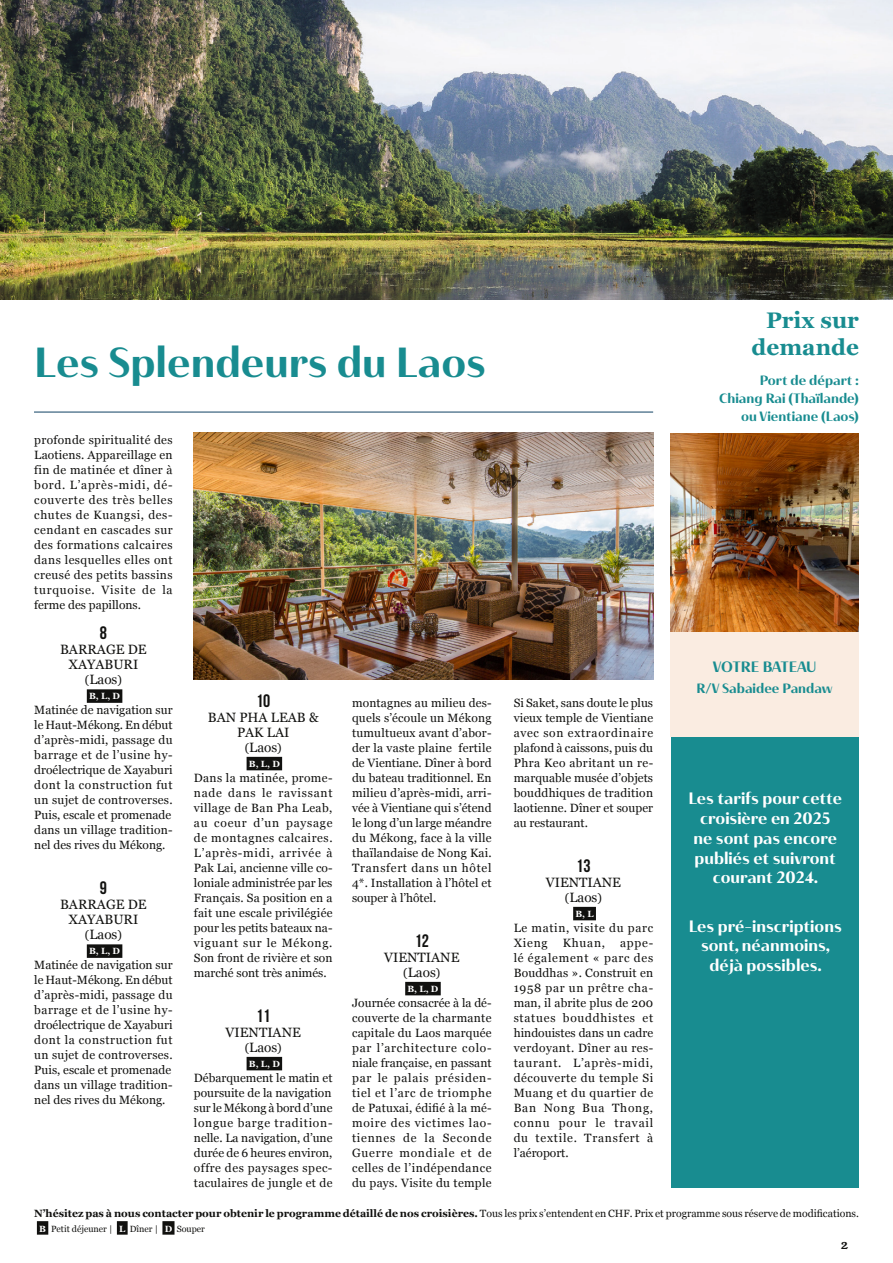
<style>
.page{position:relative;width:893px;height:1263px;background:#fff}
.page>*{position:absolute;margin:0;border:0;box-sizing:border-box;transform-origin:0 0}
.t1{font:42px "Haboro Contrast Nor Bol";color:#188c90}
.t2{font:700 22.5px/27px "Georgia";color:#188c90;text-align:right}
.t3{font:18px "Bebas Neue";color:#11110f}
.t4{font:16.5px/19.8px "Haboro Contrast Nor Bol";color:#fff;text-align:center}
.t5{font:15px "Haboro Contrast Nor Bol";letter-spacing:-.015em;color:#188c90}
.t6{font:13.5px/15px "Georgia";color:#11110f;text-align:center}
.t7{font:13.5px/18px "Haboro Contrast Nor Bol";color:#188c90;text-align:right}
.t8{font:13.05px "Young Serif";color:#11110f}
.t9{font:12px/15px "Georgia";letter-spacing:.015em;color:#11110f;text-align:justify}
.t10{font:12px/15px "Georgia";letter-spacing:.055em;color:#11110f}
.t11{font:700 10.5px "Georgia";color:#11110f}
.t12{font:9px "Georgia";color:#11110f}
.t13{font:700 9px "Georgia";color:#fff}
.s1{font-size:12px}
.s2{font-weight:400}
.s3{font-weight:700;color:#fff}
</style>
<div class="page">
<hr style="left:34px;top:412px;width:619px;height:1px;background:#0f4163">
<div style="left:37px;top:1221px;width:11px;height:14px;background:#11110f"></div>
<div style="left:117px;top:1221px;width:11px;height:14px;background:#11110f"></div>
<div style="left:162px;top:1221px;width:13px;height:14px;background:#11110f"></div>
<img style="left:670px;top:433px;width:189px;height:199px">
<div style="left:671px;top:736px;width:188px;height:451px;background:#188c90"></div>
<div style="left:87px;top:689px;width:35px;height:14px;background:#11110f"></div>
<div style="left:87px;top:944px;width:35px;height:14px;background:#11110f"></div>
<div style="left:247px;top:757px;width:35px;height:13px;background:#11110f"></div>
<div style="left:247px;top:1057px;width:35px;height:13px;background:#11110f"></div>
<div style="left:405px;top:982px;width:36px;height:13px;background:#11110f"></div>
<div style="left:573px;top:907px;width:23px;height:13px;background:#11110f"></div>
<img style="left:0;top:0;width:893px;height:299px">
<img style="left:194px;top:432px;width:459px;height:248px">
<div style="left:670px;top:632px;width:189px;height:104px;background:#faece1"></div>
<h1 class="t1" style="left:34px;top:336px;width:453px">Les Splendeurs du Laos</h1>
<p class="t9" style="left:34px;top:432px;width:140px">profonde spiritualité des Laotiens. Appareillage en fin de matinée et dîner à bord. L’après-midi, dé&shy;couverte des très belles chutes de Kuangsi, des&shy;cendant en cascades sur des formations calcaires dans lesquelles elles ont creusé des petits bassins turquoise. Visite de la ferme des papillons.</p>
<h3 class="t3" style="left:100px;top:623px;width:9px">8</h3>
<p class="t6" style="left:60px;top:641px;width:88px">BARRAGE DE<br>XAYABURI <span class="s1">(</span>Laos<span class="s1">)</span></p>
<p class="t13" style="left:89px;top:689px;width:32px">B, L, D</p>
<p class="t9" style="left:34px;top:702px;width:140px;text-align:left">Matinée de navigation sur le Haut-Mékong. En début d’après-midi, passage du barrage et de l’usine hy&shy;droélectrique de Xayaburi dont la construction fut un sujet de controverses.<br>Puis, escale et promenade dans un village tradition&shy;nel des rives du Mékong.</p>
<h3 class="t3" style="left:100px;top:878px;width:9px">9</h3>
<p class="t6" style="left:60px;top:896px;width:88px">BARRAGE DE<br>XAYABURI <span class="s1">(</span>Laos<span class="s1">)</span></p>
<p class="t13" style="left:89px;top:944px;width:32px">B, L, D</p>
<p class="t9" style="left:34px;top:957px;width:140px;text-align:left">Matinée de navigation sur le Haut-Mékong. En début d’après-midi, passage du barrage et de l’usine hy&shy;droélectrique de Xayaburi dont la construction fut un sujet de controverses.<br>Puis, escale et promenade dans un village tradition&shy;nel des rives du Mékong.</p>
<h3 class="t3" style="left:256px;top:690px;width:16px">10</h3>
<p class="t6" style="left:208px;top:709px;width:112px">BAN PHA LEAB &amp;<br>PAK LAI<br><span class="s1">(</span>Laos<span class="s1">)</span></p>
<p class="t13" style="left:249px;top:757px;width:32px">B, L, D</p>
<p class="t9" style="left:194px;top:769px;width:140px">Dans la matinée, prome&shy;nade dans le ravissant village de Ban Pha Leab, au coeur d’un paysage de montagnes calcaires.<br>L’après-midi, arrivée à Pak Lai, ancienne ville co&shy;loniale administrée par les Français. Sa position en a fait une escale privilégiée pour les petits bateaux na&shy;viguant sur le Mékong.<br>Son front de rivière et son marché sont très animés.</p>
<h3 class="t3" style="left:256px;top:1005px;width:16px">11</h3>
<p class="t6" style="left:226px;top:1024px;width:77px">VIENTIANE <span class="s1">(</span>Laos<span class="s1">)</span></p>
<p class="t13" style="left:249px;top:1057px;width:32px">B, L, D</p>
<p class="t9" style="left:194px;top:1069px;width:140px">Débarquement le matin et poursuite de la navigation sur le Mékong à bord d’une longue barge tradition&shy;nelle. La navigation, d’une durée de 6 heures environ, offre des paysages spec&shy;taculaires de jungle et de</p>
<p class="t9" style="left:352px;top:694px;width:141px">montagnes au milieu des&shy;quels s’écoule un Mékong tumultueux avant d’abor&shy;der la vaste plaine fertile de Vientiane. Dîner à bord du bateau traditionnel. En milieu d’après-midi, arri&shy;vée à Vientiane qui s’étend le long d’un large méandre du Mékong, face à la ville thaïlandaise de Nong Kai.<br>Transfert dans un hôtel 4*. Installation à l’hôtel et souper à l’hôtel.</p>
<h3 class="t3" style="left:415px;top:930px;width:16px">12</h3>
<p class="t6" style="left:384px;top:949px;width:77px">VIENTIANE <span class="s1">(</span>Laos<span class="s1">)</span></p>
<p class="t13" style="left:407px;top:982px;width:32px">B, L, D</p>
<p class="t9" style="left:352px;top:994px;width:141px">Journée consacrée à la dé&shy;couverte de la charmante capitale du Laos marquée par l’architecture colo&shy;niale française, en passant par le palais présiden&shy;tiel et l’arc de triomphe de Patuxai, édifié à la mé&shy;moire des victimes lao&shy;tiennes de la Seconde Guerre mondiale et de celles de l’indépendance du pays. Visite du temple</p>
<p class="t9" style="left:514px;top:694px;width:141px">Si Saket, sans doute le plus vieux temple de Vientiane avec son extraordinaire plafond à caissons, puis du Phra Keo abritant un re&shy;marquable musée d’objets bouddhiques de tradition laotienne. Dîner et souper au restaurant.</p>
<h3 class="t3" style="left:576px;top:855px;width:16px">13</h3>
<p class="t6" style="left:546px;top:874px;width:77px">VIENTIANE <span class="s1">(</span>Laos<span class="s1">)</span></p>
<p class="t13" style="left:575px;top:907px;width:20px">B, L</p>
<p class="t10" style="left:514px;top:919px;width:141px">Le matin, visite du parc<br>Xieng</p>
<p class="t9" style="left:514px;top:934px;width:141px;text-indent:49px">Khuan, appe&shy;lé également « parc des Bouddhas ». Construit en 1958 par un prêtre cha&shy;man, il abrite plus de 200 statues bouddhistes et hindouistes dans un cadre verdoyant. Dîner au res&shy;taurant. L’après-midi, découverte du temple Si Muang et du quartier de Ban Nong Bua Thong, connu pour le travail du textile. Transfert à l’aéroport.</p>
<h2 class="t2" style="left:752px;top:306px;width:109px">Prix sur demande</h2>
<p class="t7" style="left:719px;top:371px;width:141px">Port de départ :<br>Chiang Rai (Thaïlande) ou Vientiane (Laos)</p>
<p class="t5" style="left:713px;top:657px;width:105px">VOTRE BATEAU</p>
<p class="t7" style="left:697px;top:679px;width:137px">R/V Sabaidee Pandaw</p>
<h3 class="t4" style="left:688px;top:788px;width:155px">Les tarifs pour cette croisière en 2025<br>ne sont pas encore publiés et suivront courant 2024.</h3>
<h3 class="t4" style="left:689px;top:916px;width:155px">Les pré-inscriptions sont, néanmoins, déjà possibles.</h3>
<p class="t11" style="left:34px;top:1205px;width:826px">N’hésitez pas à nous contacter pour obtenir le programme détaillé de nos croisières. <span class="s2">Tous les prix s’entendent en CHF. Prix et programme sous réserve de modifications.</span></p>
<p class="t12" style="left:39px;top:1222px;width:167px"><span class="s3">B</span> Petit déjeuner | <span class="s3">L</span> Dîner | <span class="s3">D</span> Souper</p>
<p class="t8" style="left:841px;top:1235px;width:8px">2</p>
</div>
